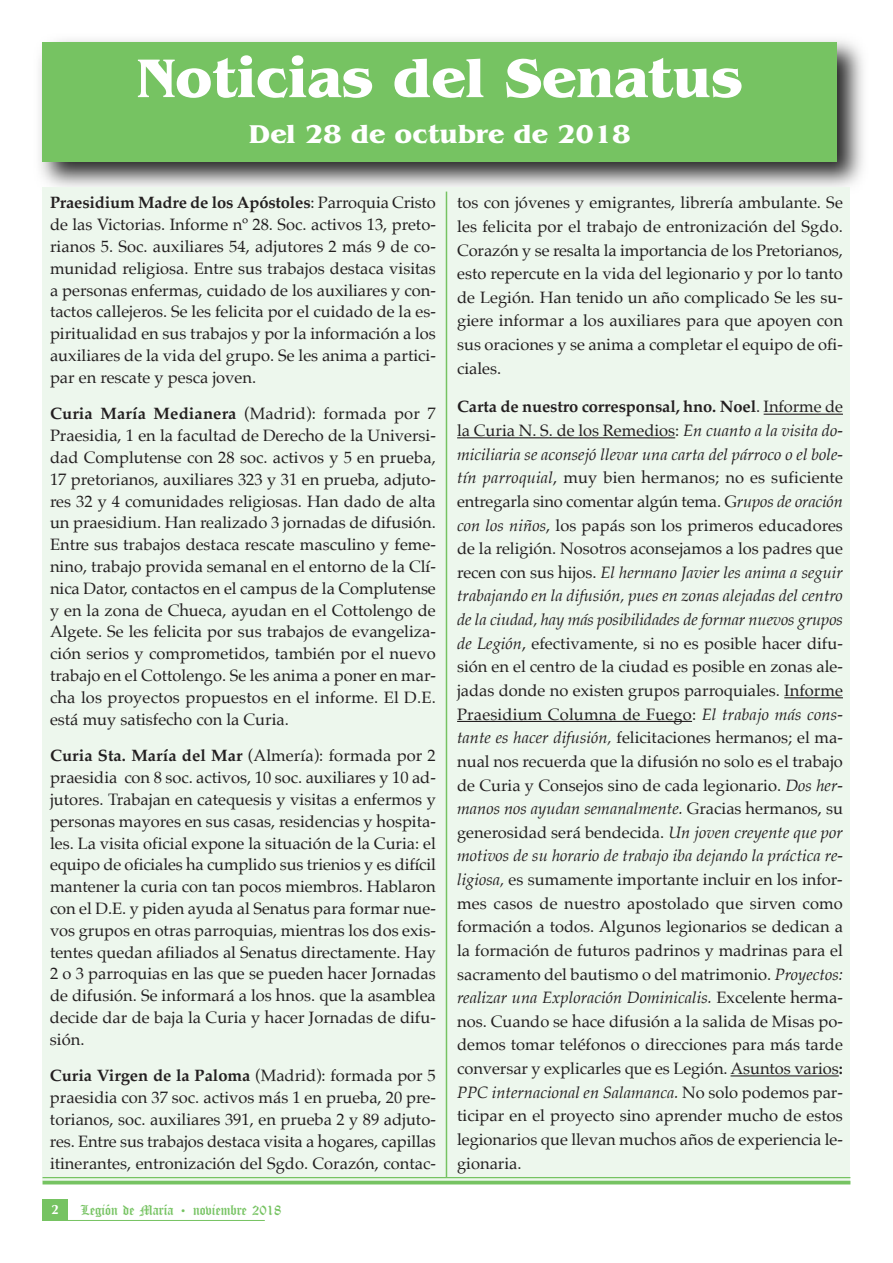
<style>
.page{position:relative;width:893px;height:1263px;background:#fff}
.page>*{position:absolute;margin:0;border:0;box-sizing:border-box;transform-origin:0 0}
.t1{font:700 57px "Benguiat";color:#fff}
.t2{font:700 27px "Benguiat";color:#fff}
.t3{font:16.5px/21.8px "Palatino";color:#231f20;text-align:justify}
.t4{font:15px "Canterbury";color:#76c362}
.t5{font:700 13.5px "Optima";color:#fff}
.s1{font-weight:700}
.s2{font-style:italic}
</style>
<div class="page">
<div style="left:43px;top:1199px;width:25px;height:21px;background:#76c362"></div>
<hr style="left:43px;top:1220px;width:222px;height:1px;background:#76c362">
<img style="left:39px;top:40px;width:824px;height:155px">
<div style="left:43px;top:43px;width:794px;height:119px;background:#76c362"></div>
<div style="left:43px;top:187px;width:807px;height:994px;background:#edf7ed"></div>
<hr style="left:764px;top:414px;width:79px;height:1px;background:#231f20">
<hr style="left:457px;top:437px;width:218px;height:1px;background:#231f20">
<hr style="left:784px;top:697px;width:59px;height:1px;background:#231f20">
<hr style="left:457px;top:721px;width:235px;height:1px;background:#231f20">
<hr style="left:730px;top:1075px;width:109px;height:1px;background:#231f20">
<hr style="left:446px;top:192px;width:1px;height:985px;background:#76c362">
<hr style="left:43px;top:1177px;width:807px;height:1px;background:#76c362">
<hr style="left:43px;top:1181px;width:807px;height:3px;background:#76c362">
<h1 class="t1" style="left:137px;top:53px;width:607px">Noticias del Senatus</h1>
<h2 class="t2" style="left:249px;top:122px;width:383px">Del 28 de octubre de 2018</h2>
<p class="t3" style="left:50px;top:193px;width:387px"><span class="s1">Praesidium Madre de los Apóstoles</span>: Parroquia Cristo de las Victorias. Informe nº 28. Soc. activos 13, preto&shy;rianos 5. Soc. auxiliares 54, adjutores 2 más 9 de co&shy;munidad religiosa. Entre sus trabajos destaca visitas a personas enfermas, cuidado de los auxiliares y con&shy;tactos callejeros. Se les felicita por el cuidado de la es&shy;piritualidad en sus trabajos y por la información a los auxiliares de la vida del grupo. Se les anima a partici&shy;par en rescate y pesca joven.</p>
<p class="t3" style="left:50px;top:404px;width:387px"><span class="s1">Curia María Medianera</span> (Madrid): formada por 7<br>Praesidia, 1 en la facultad de Derecho de la Universi&shy;dad Complutense con 28 soc. activos y 5 en prueba, 17 pretorianos, auxiliares 323 y 31 en prueba, adjuto&shy;res 32 y 4 comunidades religiosas. Han dado de alta un praesidium. Han realizado 3 jornadas de difusión.<br>Entre sus trabajos destaca rescate masculino y feme&shy;nino, trabajo provida semanal en el entorno de la Clí&shy;nica Dator, contactos en el campus de la Complutense y en la zona de Chueca, ayudan en el Cottolengo de Algete. Se les felicita por sus trabajos de evangeliza&shy;ción serios y comprometidos, también por el nuevo trabajo en el Cottolengo. Se les anima a poner en mar&shy;cha los proyectos propuestos en el informe. El D.E. está muy satisfecho con la Curia.</p>
<p class="t3" style="left:50px;top:746px;width:387px"><span class="s1">Curia Sta. María del Mar</span> (Almería): formada por 2 praesidia con 8 soc. activos, 10 soc. auxiliares y 10 ad&shy;jutores. Trabajan en catequesis y visitas a enfermos y personas mayores en sus casas, residencias y hospita&shy;les. La visita oficial expone la situación de la Curia: el equipo de oficiales ha cumplido sus trienios y es difícil mantener la curia con tan pocos miembros. Hablaron con el D.E. y piden ayuda al Senatus para formar nue&shy;vos grupos en otras parroquias, mientras los dos exis&shy;tentes quedan afiliados al Senatus directamente. Hay 2 o 3 parroquias en las que se pueden hacer Jornadas de difusión. Se informará a los hnos. que la asamblea decide dar de baja la Curia y hacer Jornadas de difu&shy;sión.</p>
<p class="t3" style="left:50px;top:1066px;width:387px"><span class="s1">Curia Virgen de la Paloma</span> (Madrid): formada por 5 praesidia con 37 soc. activos más 1 en prueba, 20 pre&shy;torianos, soc. auxiliares 391, en prueba 2 y 89 adjuto&shy;res. Entre sus trabajos destaca visita a hogares, capillas itinerantes, entronización del Sgdo. Corazón, contac-</p>
<p class="t5" style="left:52px;top:1202px;width:9px">2</p>
<p class="t4" style="left:81px;top:1201px;width:202px">Legión de María • noviembre 2018</p>
<p class="t3" style="left:457px;top:192px;width:387px;line-height:23.7px">tos con jóvenes y emigrantes, librería ambulante. Se les felicita por el trabajo de entronización del Sgdo.<br>Corazón y se resalta la importancia de los Pretorianos, esto repercute en la vida del legionario y por lo tanto de Legión. Han tenido un año complicado Se les su&shy;giere informar a los auxiliares para que apoyen con sus oraciones y se anima a completar el equipo de ofi&shy;ciales.</p>
<p class="t3" style="left:457px;top:396px;width:387px;line-height:23.7px"><span class="s1">Carta de nuestro corresponsal, hno. Noel</span>. Informe de la Curia N. S. de los Remedios: <span class="s2">En cuanto a la visita do&shy;miciliaria se aconsejó llevar una carta del párroco o el bole&shy;tín parroquial</span>, muy bien hermanos; no es suficiente entregarla sino comentar algún tema. G<span class="s2">rupos de oración con los niños</span>, los papás son los primeros educadores de la religión. Nosotros aconsejamos a los padres que recen con sus hijos. <span class="s2">El hermano Javier les anima a seguir trabajando en la difusión, pues en zonas alejadas del centro de la ciudad, hay más posibilidades de formar nuevos grupos de Legión</span>, efectivamente, si no es posible hacer difu&shy;sión en el centro de la ciudad es posible en zonas ale&shy;jadas donde no existen grupos parroquiales. Informe Praesidium Columna de Fuego: <span class="s2">El trabajo más cons&shy;tante es hacer difusión,</span> felicitaciones hermanos; el ma&shy;nual nos recuerda que la difusión no solo es el trabajo de Curia y Consejos sino de cada legionario. <span class="s2">Dos her&shy;manos nos ayudan semanalmente.</span> Gracias hermanos, su generosidad será bendecida. <span class="s2">Un joven creyente que por motivos de su horario de trabajo iba dejando la práctica re&shy;ligiosa,</span> es sumamente importante incluir en los infor&shy;mes casos de nuestro apostolado que sirven como formación a todos. Algunos legionarios se dedican a la formación de futuros padrinos y madrinas para el sacramento del bautismo o del matrimonio. <span class="s2">Proyectos: realizar una Exploración Dominicalis.</span> Excelente herma&shy;nos. Cuando se hace difusión a la salida de Misas po&shy;demos tomar teléfonos o direcciones para más tarde conversar y explicarles que es Legión. Asuntos varios<span class="s1">:<br></span><span class="s2">PPC internacional en Salamanca.</span> No solo podemos par&shy;ticipar en el proyecto sino aprender mucho de estos legionarios que llevan muchos años de experiencia le&shy;gionaria.</p>
</div>
